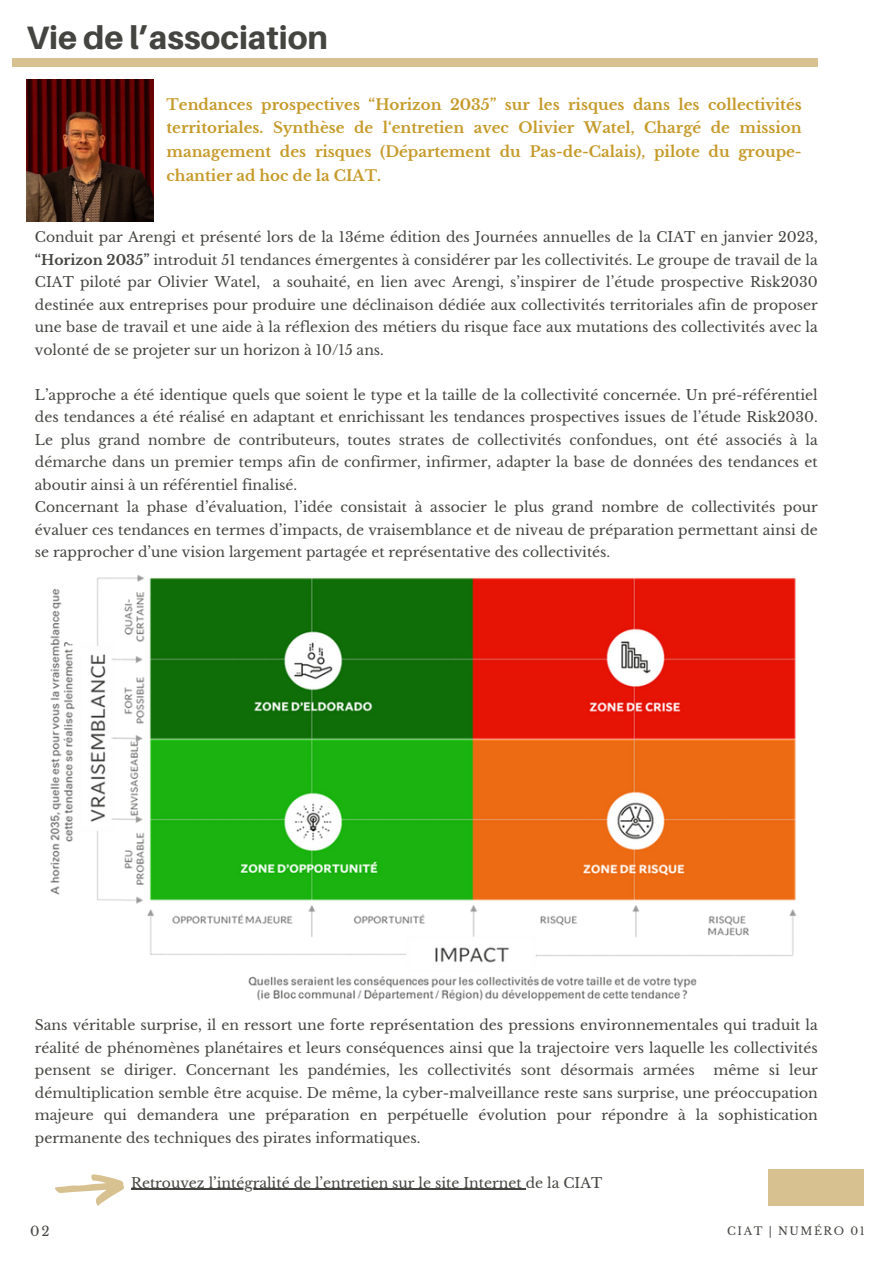
<style>
.page{position:relative;width:893px;height:1264px;background:#fff}
.page>*{position:absolute;margin:0;border:0;box-sizing:border-box;transform-origin:0 0}
.t1{font:800 32.4px "Aileron";color:#444440}
.t2{font:700 15px/23.7px "Libre Baskerville";color:#c69a2a;text-align:justify}
.t3{font:13.95px/22.5px "Libre Baskerville";color:#444440;text-align:justify}
.t4{font:13.2px "Libre Baskerville";color:#444440}
.t5{font:10.95px "Libre Baskerville";letter-spacing:.14em;color:#444440}
.s1{font-weight:700}
</style>
<div class="page">
<hr style="left:131px;top:1188px;width:394px;height:1px;background:#444440">
<div style="left:768px;top:1169px;width:95px;height:36px;background:#d7c190"></div>
<div style="left:12px;top:58px;width:805px;height:8px;background:#d7c190"></div>
<img style="left:50px;top:575px;width:746px;height:427px">
<svg style="left:55px;top:1174px;width:69px;height:31px"></svg>
<img style="left:26px;top:79px;width:127px;height:142px">
<h1 class="t1" style="left:26px;top:17px;width:303px">Vie de l’association</h1>
<p class="t2" style="left:166px;top:93px;width:636px">Tendances prospectives “Horizon 2035” sur les risques dans les collectivités territoriales. Synthèse de l‘entretien avec Olivier Watel, Chargé de mission management des risques (Département du Pas-de-Calais), pilote du groupe&shy;chantier ad hoc de la CIAT.</p>
<p class="t3" style="left:35px;top:226px;width:784px">Conduit par Arengi et présenté lors de la 13éme édition des Journées annuelles de la CIAT en janvier 2023, <span class="s1">“Horizon 2035”</span> introduit 51 tendances émergentes à considérer par les collectivités. Le groupe de travail de la CIAT piloté par Olivier Watel, a souhaité, en lien avec Arengi, s’inspirer de l’étude prospective Risk2030 destinée aux entreprises pour produire une déclinaison dédiée aux collectivités territoriales afin de proposer une base de travail et une aide à la réflexion des métiers du risque face aux mutations des collectivités avec la volonté de se projeter sur un horizon à 10/15 ans.</p>
<p class="t3" style="left:35px;top:384px;width:784px;text-align:left">L’approche a été identique quels que soient le type et la taille de la collectivité concernée. Un pré-référentiel des tendances a été réalisé en adaptant et enrichissant les tendances prospectives issues de l’étude Risk2030.<br>Le plus grand nombre de contributeurs, toutes strates de collectivités confondues, ont été associés à la démarche dans un premier temps afin de confirmer, infirmer, adapter la base de données des tendances et aboutir ainsi à un référentiel finalisé.<br>Concernant la phase d’évaluation, l’idée consistait à associer le plus grand nombre de collectivités pour évaluer ces tendances en termes d’impacts, de vraisemblance et de niveau de préparation permettant ainsi de se rapprocher d’une vision largement partagée et représentative des collectivités.</p>
<h2 class="t3" style="left:35px;top:1014px;width:784px">Sans véritable surprise, il en ressort une forte représentation des pressions environnementales qui traduit la réalité de phénomènes planétaires et leurs conséquences ainsi que la trajectoire vers laquelle les collectivités pensent se diriger. Concernant les pandémies, les collectivités sont désormais armées</h2>
<h2 class="t3" style="left:35px;top:1059px;width:784px;text-indent:678px">même si leur démultiplication semble être acquise. De même, la cyber-malveillance reste sans surprise, une préoccupation majeure qui demandera une préparation en perpétuelle évolution pour répondre à la sophistication permanente des techniques des pirates informatiques.</h2>
<h3 class="t3" style="left:131px;top:1171px;width:473px">Retrouvez l’intégralité de l’entretien sur le site Internet de la CIAT</h3>
<p class="t4" style="left:30px;top:1223px;width:21px">02</p>
<p class="t5" style="left:727px;top:1224px;width:139px">CIAT | NUMÉRO 01</p>
</div>
